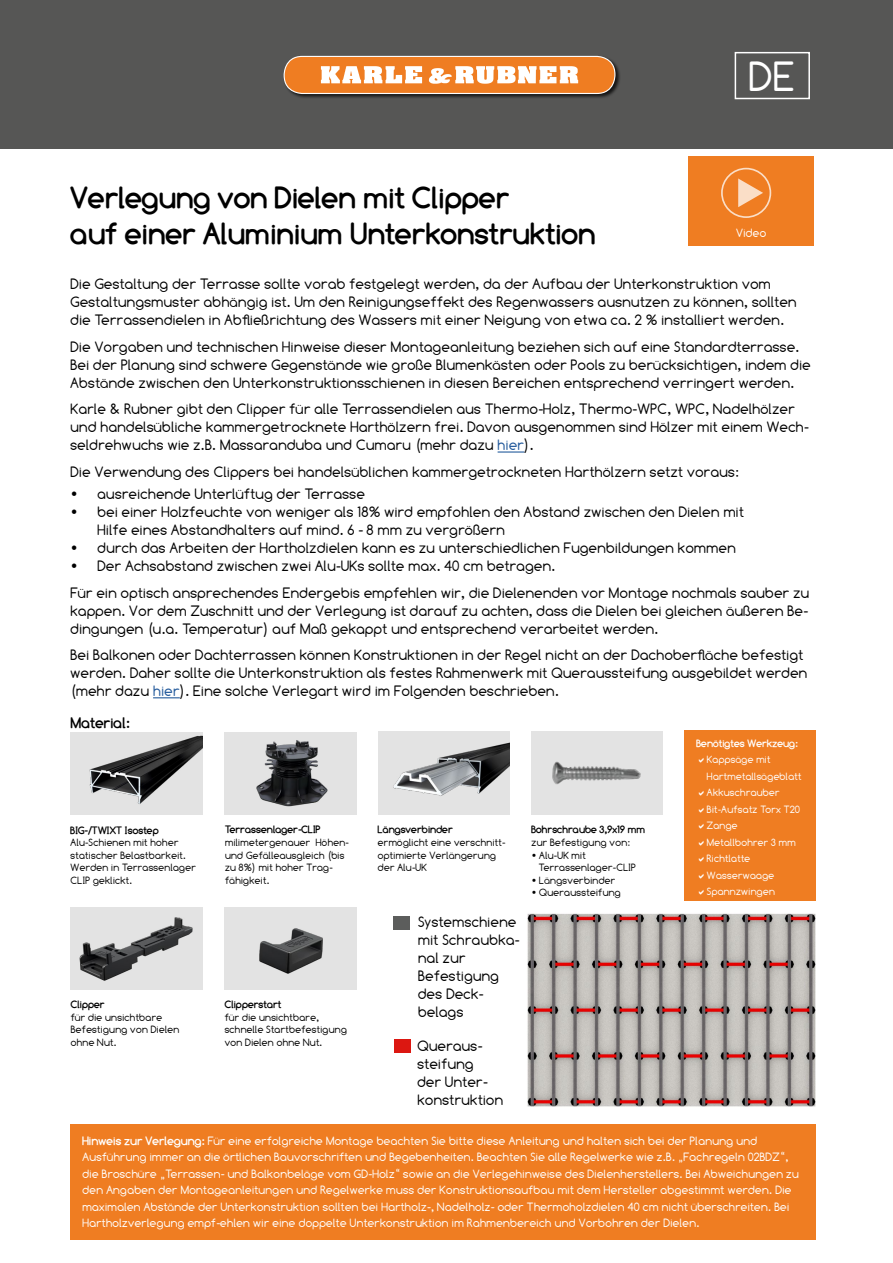
<style>
.page{position:relative;width:893px;height:1263px;background:#fff}
.page>*{position:absolute;margin:0;border:0;box-sizing:border-box;transform-origin:0 0}
.t1{font:42px "Comfortaa";color:#fff}
.t2{font:700 30px/36px "Comfortaa";color:#000}
.t3{font:15px/18px "Comfortaa";color:#000}
.t4{font:700 15px "Comfortaa";color:#000}
.t5{font:12px/16.5px "Comfortaa";color:#fff}
.t6{font:10.5px/12.6px "Comfortaa";color:#000}
.t7{font:10.5px/16.5px "Comfortaa";color:#fff}
.t8{font:700 10.5px "Comfortaa";color:#000}
.t9{font:700 10.5px "Comfortaa";color:#fff}
.s1{color:#22599b}
.s2{font-weight:700}
</style>
<div class="page">
<img style="left:527px;top:913px;width:289px;height:194px">
<div style="left:0;top:0;width:893px;height:149px;background:#565655"></div>
<hr style="left:498px;top:451px;width:26px;height:2px;background:#22599b">
<svg style="left:153px;top:697px;width:27px;height:1px"></svg>
<div style="left:684px;top:730px;width:132px;height:170px;background:#ef7d22"></div>
<img style="left:71px;top:732px;width:132px;height:83px">
<div style="left:225px;top:732px;width:132px;height:83px;background:#e3e3e3"></div>
<img style="left:256px;top:740px;width:72px;height:67px">
<div style="left:378px;top:732px;width:132px;height:83px;background:#e3e3e3"></div>
<img style="left:393px;top:742px;width:117px;height:54px">
<img style="left:70px;top:907px;width:133px;height:83px">
<div style="left:225px;top:907px;width:132px;height:83px;background:#e3e3e3"></div>
<img style="left:259px;top:928px;width:64px;height:46px">
<div style="left:531px;top:732px;width:132px;height:83px;background:#e3e3e3"></div>
<img style="left:552px;top:761px;width:89px;height:24px">
<div style="left:283px;top:55px;width:337px;height:44px;background:#000;opacity:.75"></div>
<div style="left:284px;top:56px;width:331px;height:37px;background:#ef7d22;border-radius:18px"></div>
<div style="left:284px;top:56px;width:331px;height:38px;border:1px solid #fff;border-radius:18px"></div>
<svg style="left:321px;top:66px;width:101px;height:17px"></svg>
<svg style="left:429px;top:66px;width:149px;height:18px"></svg>
<div style="left:70px;top:1124px;width:746px;height:115px;background:#ef7d22"></div>
<svg style="left:734px;top:51px;width:76px;height:49px"></svg>
<div style="left:393px;top:916px;width:17px;height:13px;background:#5c5d5c"></div>
<div style="left:394px;top:1039px;width:17px;height:13px;background:#dc1711"></div>
<div style="left:688px;top:156px;width:126px;height:90px;background:#ef7d22"></div>
<svg style="left:738px;top:178px;width:25px;height:29px"></svg>
<div style="left:721px;top:168px;width:50px;height:50px;border:2px solid #fff;border-radius:50%"></div>
<h1 class="t1" style="left:749px;top:53px;width:48px">DE</h1>
<h2 class="t2" style="left:71px;top:180px;width:527px">Verlegung von Dielen mit Clipper<br>auf einer Aluminium Unterkonstruktion</h2>
<p class="t3" style="left:71px;top:275px;width:728px">Die Gestaltung der Terrasse sollte vorab festgelegt werden, da der Aufbau der Unterkonstruktion vom<br>Gestaltungsmuster abhängig ist. Um den Reinigungseffekt des Regenwassers ausnutzen zu können, sollten die Terrassendielen in Abfließrichtung des Wassers mit einer Neigung von etwa ca. 2 % installiert werden.</p>
<p class="t3" style="left:71px;top:338px;width:742px">Die Vorgaben und technischen Hinweise dieser Montageanleitung beziehen sich auf eine Standardterrasse.<br>Bei der Planung sind schwere Gegenstände wie große Blumenkästen oder Pools zu berücksichtigen, indem die<br>Abstände zwischen den Unterkonstruktionsschienen in diesen Bereichen entsprechend verringert werden.</p>
<p class="t3" style="left:71px;top:400px;width:740px">Karle &amp; Rubner gibt den Clipper fü r alle Terrassendielen aus Thermo-Holz, Thermo-WPC, WPC, Nadelhölzer und handelsübliche kammergetrocknete Harthölzern frei. Davon ausgenommen sind Hölzer mit einem Wech&shy;seldrehwuchs wie z.B. Massaranduba und Cumaru (mehr dazu <span class="s1">hier</span>).</p>
<p class="t3" style="left:71px;top:463px;width:670px">Die Verwendung des Clippers bei handelsüblichen kammergetrockneten Harthölzern setzt voraus:</p>
<p class="t3" style="left:71px;top:485px;width:296px">• ausreichende Unterlüftug der Terrasse</p>
<p class="t3" style="left:98px;top:503px;width:648px;text-indent:-27px">• bei einer Holzfeuchte von weniger als 18% wird empfohlen den Abstand zwischen den Dielen mit<br>Hilfe eines Abstandhalters auf mind. 6 - 8 mm zu vergrößern</p>
<p class="t3" style="left:71px;top:539px;width:667px">• durch das Arbeiten der Hartholzdielen kann es zu unterschiedlichen Fugenbildungen kommen</p>
<p class="t3" style="left:71px;top:553px;width:740px;line-height:26.5px">• Der Achsabstand zwischen zwei Alu-UKs sollte max. 40 cm betragen.<br>Für ein optisch ansprechendes Endergebis empfehlen wir, die Dielenenden vor Montage nochmals sauber zu</p>
<p class="t3" style="left:71px;top:601px;width:739px">kappen. Vor dem Zuschnitt und der Verlegung ist darauf zu achten, dass die Dielen bei gleichen äußeren Be&shy;dingungen (u.a. Temperatur) auf Maß gekappt und entsprechend verarbeitet werden.</p>
<p class="t3" style="left:71px;top:646px;width:739px">Bei Balkonen oder Dachterrassen können Konstruktionen in der Regel nicht an der Dachoberfläche befestigt werden. Daher sollte die Unterkonstruktion als festes Rahmenwerk mit Queraussteifung ausgebildet werden (mehr dazu <span class="s1">hier</span>). Eine solche Verlegart wird im Folgenden beschrieben.</p>
<p class="t4" style="left:71px;top:714px;width:61px">Material:</p>
<p class="t5" style="left:736px;top:224px;width:32px">Video</p>
<p class="t8" style="left:71px;top:824px;width:90px">BIG-/TWIXT Isostep</p>
<p class="t6" style="left:71px;top:836px;width:127px">Alu-Schienen mit hoher statischer Belastbarkeit.<br>Werden in Terrassenlager<br>CLIP geklickt.</p>
<p class="t8" style="left:225px;top:824px;width:97px">Terrassenlager-CLIP</p>
<p class="t6" style="left:225px;top:836px;width:125px">milimetergenauer Höhen&shy;und Gefälleausgleich (bis zu 8%) mit hoher Trag&shy;fähigkeit.</p>
<p class="t8" style="left:71px;top:998px;width:35px">Clipper</p>
<p class="t6" style="left:71px;top:1011px;width:110px">für die unsichtbare<br>Befestigung von Dielen ohne Nut.</p>
<p class="t8" style="left:225px;top:998px;width:58px">Clipperstart</p>
<p class="t6" style="left:225px;top:1011px;width:124px">für die unsichtbare, schnelle Startbefestigung von Dielen ohne Nut.</p>
<p class="t8" style="left:378px;top:824px;width:76px">Längsverbinder</p>
<p class="t6" style="left:378px;top:836px;width:129px">ermöglicht eine verschnitt&shy;optimierte Verlängerung der Alu-UK</p>
<p class="t3" style="left:418px;top:912px;width:103px">Systemschiene mit Schraubka&shy;nal zur<br>Befestigung des Deck&shy;belags</p>
<p class="t3" style="left:417px;top:1036px;width:88px">Queraus&shy;steifung<br>der Unter&shy;konstruktion</p>
<p class="t8" style="left:531px;top:824px;width:115px">Bohrschraube 3,9x19 mm</p>
<p class="t6" style="left:531px;top:836px;width:100px">zur Befestigung von:</p>
<p class="t6" style="left:539px;top:849px;width:99px;text-indent:-7px">• Alu-UK mit<br>Terrassenlager-CLIP</p>
<p class="t6" style="left:531px;top:874px;width:86px">• Längsverbinder</p>
<p class="t6" style="left:531px;top:886px;width:91px">• Queraussteifung</p>
<p class="t9" style="left:696px;top:737px;width:103px">Benötigtes Werkzeug:</p>
<p class="t7" style="left:707px;top:751px;width:96px">Kappsäge mit<br>Hartmetallsägeblatt<br>Akkuschrauber<br>Bit-Aufsatz Torx T20<br>Zange<br>Metallbohrer 3 mm<br>Richtlatte<br>Wasserwaage<br>Spannzwingen</p>
<p class="t5" style="left:82px;top:1132px;width:718px"><span class="s2">Hinweis zur Verlegung:</span> Fü r eine erfolgreiche Montage beachten Sie bitte diese Anleitung und halten sich bei der Planung und Ausführung immer an die örtlichen Bauvorschriften und Begebenheiten. Beachten Sie alle Regelwerke wie z.B. „Fachregeln 02BDZ“, die Broschüre „Terrassen- und Balkonbeläge vom GD-Holz“ sowie an die Verlegehinweise des Dielenherstellers. Bei Abweichungen zu den Angaben der Montageanleitungen und Regelwerke muss der Konstruktionsaufbau mit dem Hersteller abgestimmt werden. Die maximalen Abstände der Unterkonstruktion sollten bei Hartholz-, Nadelholz- oder Thermoholzdielen 40 cm nicht überschreiten. Bei Hartholzverlegung empf-ehlen wir eine doppelte Unterkonstruktion im Rahmenbereich und Vorbohren der Dielen.</p>
</div>
